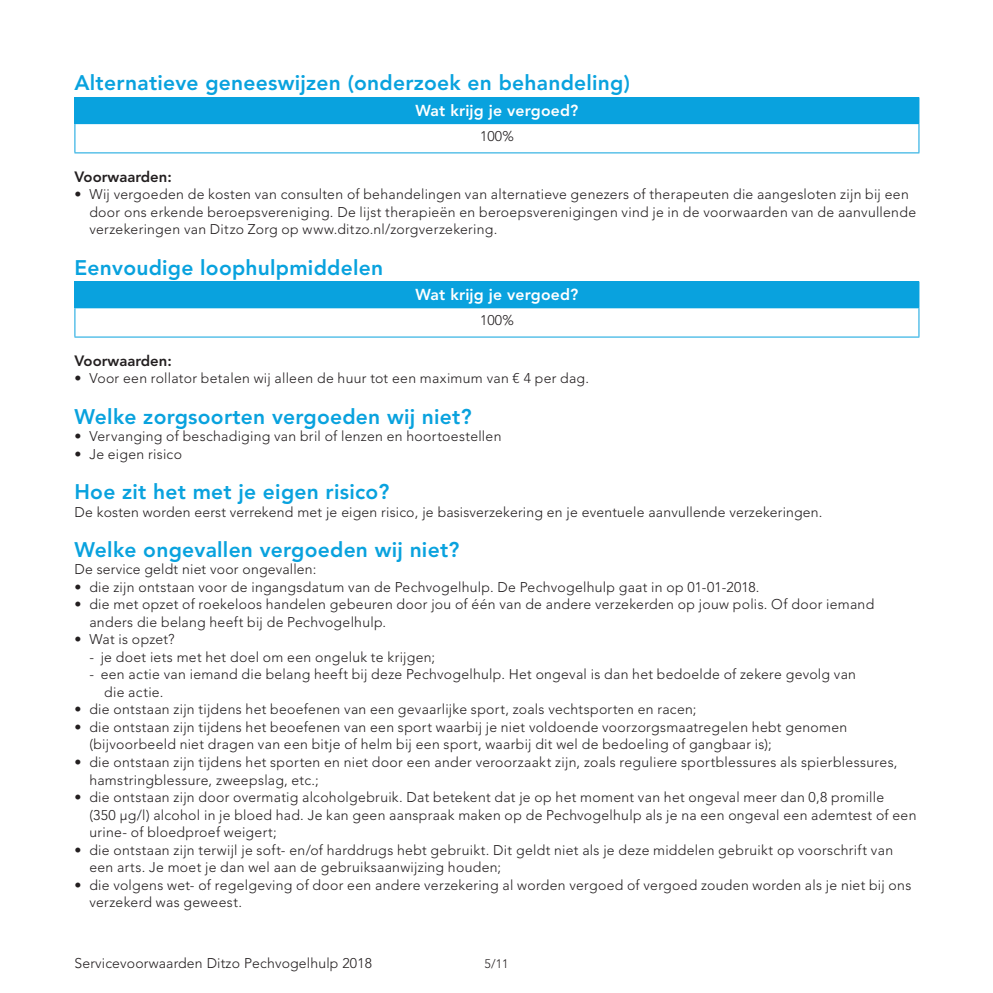
<style>
.page{position:relative;width:993px;height:993px;background:#fff}
.page>*{position:absolute;margin:0;border:0;box-sizing:border-box;transform-origin:0 0}
.t1{font:800 21px "Avenir LT Std";letter-spacing:.01em;color:#09a2de}
.t2{font:800 15.75px "Avenir LT Std";letter-spacing:.01em;color:#fff}
.t3{font:800 14.88px "Avenir LT Std";color:#231f20}
.t4{font:300 14px/17.5px "Avenir LT Std";letter-spacing:.02em;color:#231f20}
.t5{font:300 12.25px "Avenir LT Std";color:#231f20}
</style>
<div class="page">
<div style="left:75px;top:97px;width:843px;height:27px;background:#09a2de"></div>
<hr style="left:74px;top:152px;width:845px;height:1px;background:#09a2de">
<svg style="left:74px;top:97px;width:1px;height:55px"></svg>
<svg style="left:918px;top:97px;width:1px;height:55px"></svg>
<div style="left:75px;top:281px;width:843px;height:27px;background:#09a2de"></div>
<hr style="left:74px;top:336px;width:845px;height:1px;background:#09a2de">
<svg style="left:74px;top:281px;width:1px;height:55px"></svg>
<svg style="left:918px;top:281px;width:1px;height:55px"></svg>
<h1 class="t1" style="left:74px;top:71px;width:556px">Alternatieve geneeswijzen (onderzoek en behandeling)</h1>
<p class="t2" style="left:415px;top:101px;width:164px">Wat krijg je vergoed?</p>
<p class="t4" style="left:480px;top:128px;width:35px">100%</p>
<p class="t3" style="left:74px;top:168px;width:99px">Voorwaarden:</p>
<p class="t4" style="left:89px;top:186px;width:828px;text-indent:-15px">• Wij vergoeden de kosten van consulten of behandelingen van alternatieve genezers of therapeuten die aangesloten zijn bij een door ons erkende beroepsvereniging. De lijst therapieën en beroepsverenigingen vind je in de voorwaarden van de aanvullende verzekeringen van Ditzo Zorg op www.ditzo.nl/zorgverzekering.</p>
<h1 class="t1" style="left:74px;top:255px;width:310px">Eenvoudige loophulpmiddelen</h1>
<p class="t2" style="left:415px;top:285px;width:164px">Wat krijg je vergoed?</p>
<p class="t4" style="left:480px;top:312px;width:35px">100%</p>
<p class="t3" style="left:74px;top:352px;width:99px">Voorwaarden:</p>
<p class="t4" style="left:74px;top:370px;width:516px">• Voor een rollator betalen wij alleen de huur tot een maximum van € 4 per dag.</p>
<h1 class="t1" style="left:74px;top:404px;width:398px">Welke zorgsoorten vergoeden wij niet?</h1>
<p class="t4" style="left:74px;top:427px;width:428px">• Vervanging of beschadiging van bril of lenzen en hoortoestellen</p>
<p class="t4" style="left:74px;top:445px;width:109px">• Je eigen risico</p>
<h1 class="t1" style="left:74px;top:479px;width:316px">Hoe zit het met je eigen risico?</h1>
<p class="t4" style="left:74px;top:503px;width:749px">De kosten worden eerst verrekend met je eigen risico, je basisverzekering en je eventuele aanvullende verzekeringen.</p>
<h1 class="t1" style="left:74px;top:537px;width:386px">Welke ongevallen vergoeden wij niet?</h1>
<p class="t4" style="left:74px;top:560px;width:243px">De service geldt niet voor ongevallen:</p>
<p class="t4" style="left:74px;top:578px;width:686px">• die zijn ontstaan voor de ingangsdatum van de Pechvogelhulp. De Pechvogelhulp gaat in op 01-01-2018.</p>
<p class="t4" style="left:89px;top:595px;width:786px;text-indent:-15px">• die met opzet of roekeloos handelen gebeuren door jou of één van de andere verzekerden op jouw polis. Of door iemand anders die belang heeft bij de Pechvogelhulp.</p>
<p class="t4" style="left:74px;top:630px;width:102px">• Wat is opzet?</p>
<p class="t4" style="left:89px;top:648px;width:347px">- je doet iets met het doel om een ongeluk te krijgen;</p>
<p class="t4" style="left:104px;top:665px;width:753px;text-indent:-15px">- een actie van iemand die belang heeft bij deze Pechvogelhulp. Het ongeval is dan het bedoelde of zekere gevolg van die actie.</p>
<p class="t4" style="left:74px;top:700px;width:623px">• die ontstaan zijn tijdens het beoefenen van een gevaarlijke sport, zoals vechtsporten en racen;</p>
<p class="t4" style="left:89px;top:718px;width:759px;text-indent:-15px">• die ontstaan zijn tijdens het beoefenen van een sport waarbij je niet voldoende voorzorgsmaatregelen hebt genomen (bijvoorbeeld niet dragen van een bitje of helm bij een sport, waarbij dit wel de bedoeling of gangbaar is);</p>
<p class="t4" style="left:89px;top:753px;width:809px;text-indent:-15px">• die ontstaan zijn tijdens het sporten en niet door een ander veroorzaakt zijn, zoals reguliere sportblessures als spierblessures, hamstringblessure, zweepslag, etc.;</p>
<p class="t4" style="left:89px;top:788px;width:828px;text-indent:-15px">• die ontstaan zijn door overmatig alcoholgebruik. Dat betekent dat je op het moment van het ongeval meer dan 0,8 promille<br>(350 μg/l) alcohol in je bloed had. Je kan geen aanspraak maken op de Pechvogelhulp als je na een ongeval een ademtest of een urine- of bloedproef weigert;</p>
<p class="t4" style="left:89px;top:840px;width:805px;text-indent:-15px">• die ontstaan zijn terwijl je soft- en/of harddrugs hebt gebruikt. Dit geldt niet als je deze middelen gebruikt op voorschrift van een arts. Je moet je dan wel aan de gebruiksaanwijzing houden;</p>
<p class="t4" style="left:89px;top:875px;width:823px;text-indent:-15px">• die volgens wet- of regelgeving of door een andere verzekering al worden vergoed of vergoed zouden worden als je niet bij ons verzekerd was geweest.</p>
<p class="t4" style="left:74px;top:953px;width:299px">Servicevoorwaarden Ditzo Pechvogelhulp 2018</p>
<p class="t5" style="left:484px;top:955px;width:26px">5/11</p>
</div>
